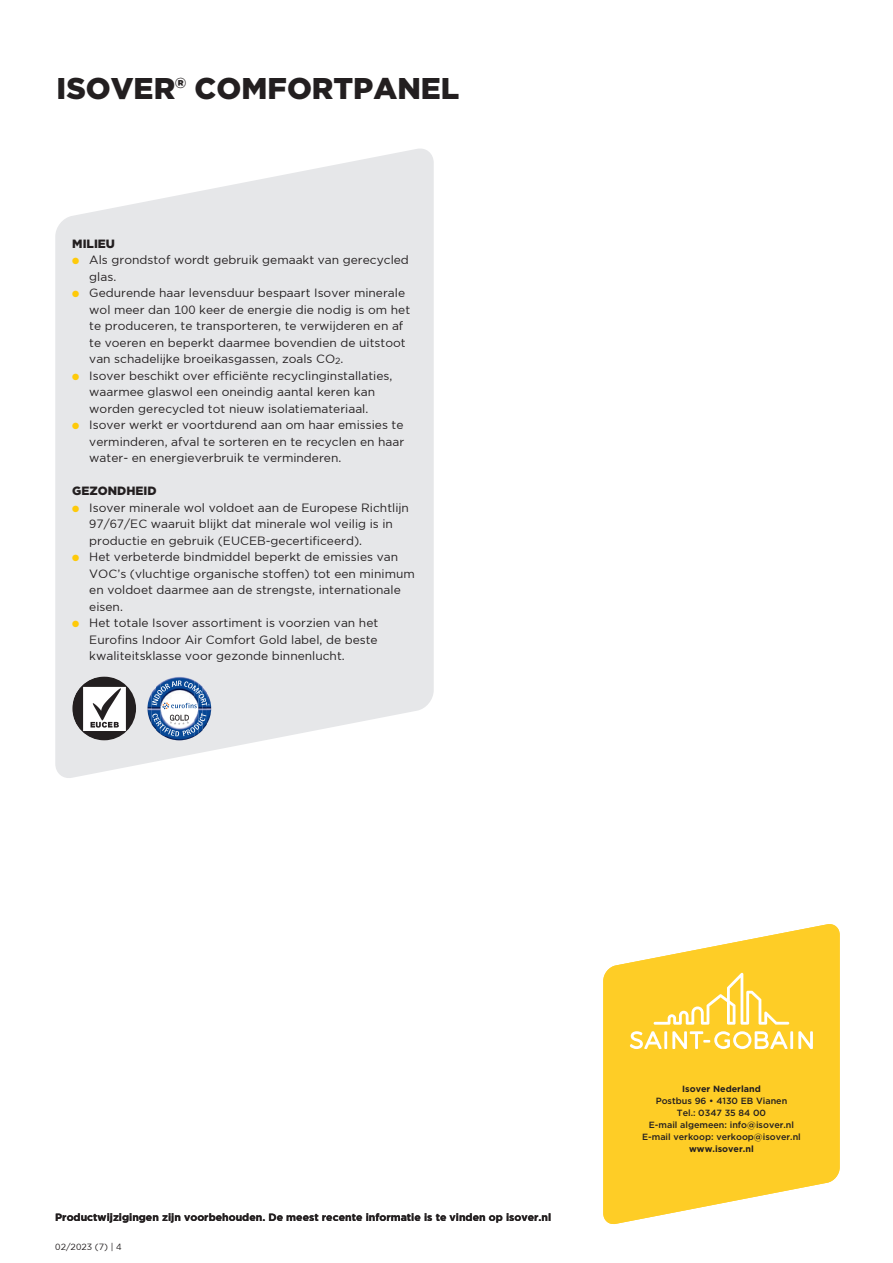
<style>
.page{position:relative;width:893px;height:1263px;background:#fff}
.page>*{position:absolute;margin:0;border:0;box-sizing:border-box;transform-origin:0 0}
.t1{font:900 30px "Gotham";color:#231f20}
.t2{font:12px/16.5px "Gotham Book Eigen";color:#231f20}
.t3{font:900 12px "Gotham";color:#231f20}
.t4{font:700 10.5px "Gotham Bold Eigen";color:#231f20}
.t5{font:500 9px/12px "Gotham";color:#231f20;text-align:center}
.t6{font:700 9px "Gotham";color:#231f20}
.t7{font:9px "Gotham Book Eigen";color:#231f20}
.s1{color:#feca0a}
</style>
<div class="page">
<svg style="left:603px;top:924px;width:237px;height:300px;fill:#fecd26"></svg>
<svg style="left:630px;top:1031px;width:183px;height:18px"></svg>
<svg style="left:654px;top:973px;width:135px;height:52px;background:#fed549"></svg>
<svg style="left:55px;top:148px;width:379px;height:630px;background:#e8e9eb"></svg>
<img style="left:72px;top:677px;width:64px;height:63px;border-radius:32px">
<img style="left:147px;top:693px;width:1px;height:31px">
<img style="left:210px;top:693px;width:1px;height:31px">
<img style="left:160px;top:677px;width:34px;height:4px">
<img style="left:148px;top:693px;width:3px;height:31px">
<img style="left:163px;top:737px;width:31px;height:3px">
<svg style="left:151px;top:681px;width:59px;height:56px"></svg>
<h1 class="t1" style="left:57px;top:68px;width:404px">ISOVER® COMFORTPANEL</h1>
<p class="t3" style="left:72px;top:235px;width:44px">MILIEU</p>
<p class="t2" style="left:89px;top:251px;width:321px;text-indent:-17px"><span class="s1">●</span> Als grondstof wordt gebruik gemaakt van gerecycled glas.</p>
<p class="t2" style="left:89px;top:284px;width:322px;text-indent:-17px"><span class="s1">●</span> Gedurende haar levensduur bespaart Isover minerale wol meer dan 100 keer de energie die nodig is om het te produceren, te transporteren, te verwijderen en af te voeren en beperkt daarmee bovendien de uitstoot van schadelijke broeikasgassen, zoals CO<sub>2</sub>.</p>
<p class="t2" style="left:72px;top:367px;width:322px;text-align:center"><span class="s1">●</span> Isover beschikt over efficiënte recyclinginstallaties, waarmee glaswol een oneindig aantal keren kan worden gerecycled tot nieuw isolatiemateriaal.</p>
<p class="t2" style="left:89px;top:416px;width:316px;text-align:justify;text-indent:-17px"><span class="s1">●</span> Isover werkt er voortdurend aan om haar emissies te verminderen, afval te sorteren en te recyclen en haar water- en energieverbruik te verminderen.</p>
<p class="t3" style="left:72px;top:482px;width:86px">GEZONDHEID</p>
<p class="t2" style="left:89px;top:499px;width:321px;text-indent:-17px"><span class="s1">●</span> Isover minerale wol voldoet aan de Europese Richtlijn<br>97/67/EC waaruit blijkt dat minerale wol veilig is in productie en gebruik (EUCEB-gecertificeerd).</p>
<p class="t2" style="left:89px;top:548px;width:327px;text-indent:-17px"><span class="s1">●</span> Het verbeterde bindmiddel beperkt de emissies van VOC’s (vluchtige organische stoffen) tot een minimum en voldoet daarmee aan de strengste, internationale eisen.</p>
<p class="t2" style="left:89px;top:614px;width:290px;text-align:justify;text-indent:-17px"><span class="s1">●</span> Het totale Isover assortiment is voorzien van het Eurofins Indoor Air Comfort Gold label, de beste kwaliteitsklasse voor gezonde binnenlucht.</p>
<p class="t4" style="left:55px;top:1210px;width:497px">Productwijzigingen zijn voorbehouden. De meest recente informatie is te vinden op isover.nl</p>
<p class="t7" style="left:55px;top:1241px;width:68px">02/2023 (7) | 4</p>
<p class="t6" style="left:682px;top:1083px;width:80px">Isover Nederland</p>
<p class="t5" style="left:642px;top:1095px;width:160px">Postbus 96 • 4130 EB Vianen<br>Tel.: 0347 35 84 00<br>E-mail algemeen: info@isover.nl<br>E-mail verkoop: verkoop@isover.nl</p>
<p class="t6" style="left:689px;top:1143px;width:66px">www.isover.nl</p>
</div>
